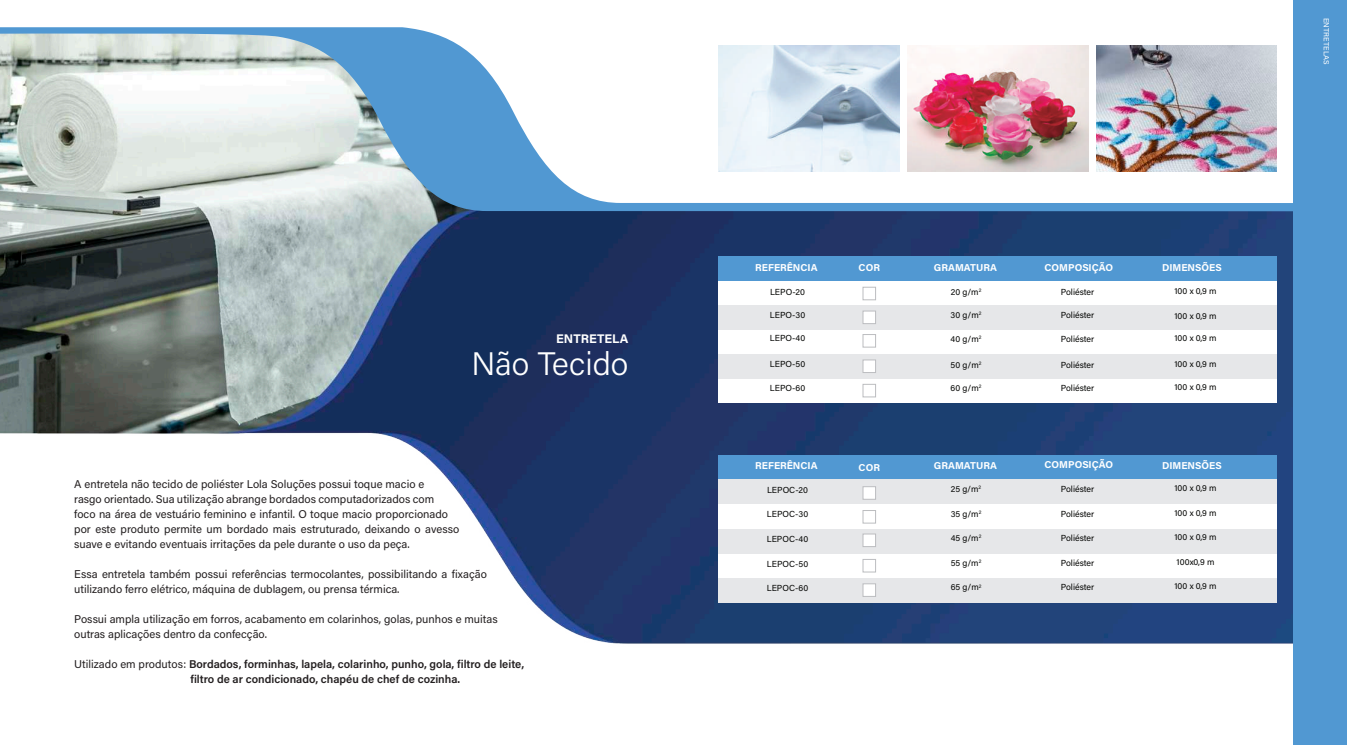
<style>
.page{position:relative;width:1347px;height:745px;background:#fff}
.page>*{position:absolute;margin:0;border:0;box-sizing:border-box;transform-origin:0 0}
.t1{font:300 32.5px "Acumin Pro";color:#fff}
.t2{font:700 12.5px "Acumin Pro";letter-spacing:.005em;color:#fff}
.t3{font:11.25px/15px "Acumin Pro";color:#231f20}
.t4{font:600 11.25px/15px "Acumin Pro";color:#231f20}
.t5{font:700 10px "Acumin Pro";color:#fff}
.t6{font:8.75px "Acumin Pro";color:#040503}
.t7{font:7.5px "Acumin Pro";letter-spacing:.005em;color:#fff}
.s1{font-weight:400}
</style>
<div class="page">
<img style="left:0;top:211px;width:1293px;height:433px">
<svg style="left:0;top:27px;width:1293px;height:184px"></svg>
<div style="left:1293px;top:0;width:53px;height:744px;background:#5198d2"></div>
<div style="left:718px;top:256px;width:558px;height:25px;background:#5198d2"></div>
<div style="left:718px;top:280px;width:558px;height:25px;background:#fff"></div>
<div style="left:718px;top:329px;width:558px;height:25px;background:#fff"></div>
<div style="left:718px;top:378px;width:558px;height:25px;background:#fff"></div>
<div style="left:718px;top:305px;width:558px;height:24px;background:#e6e7e9"></div>
<div style="left:718px;top:353px;width:558px;height:25px;background:#e6e7e9"></div>
<div style="left:718px;top:454px;width:558px;height:25px;background:#5198d2"></div>
<div style="left:718px;top:503px;width:558px;height:25px;background:#fff"></div>
<div style="left:718px;top:553px;width:558px;height:24px;background:#fff"></div>
<div style="left:718px;top:479px;width:558px;height:25px;background:#e6e7e9"></div>
<div style="left:718px;top:528px;width:558px;height:25px;background:#e6e7e9"></div>
<div style="left:718px;top:577px;width:558px;height:25px;background:#e6e7e9"></div>
<div style="left:862px;top:287px;width:14px;height:13px;background:#fff;border:1px solid #bcbdc0"></div>
<div style="left:862px;top:486px;width:14px;height:13px;background:#fff;border:1px solid #bcbdc0"></div>
<div style="left:862px;top:310px;width:14px;height:14px;background:#fff;border:1px solid #bcbdc0"></div>
<div style="left:862px;top:510px;width:14px;height:13px;background:#fff;border:1px solid #bcbdc0"></div>
<div style="left:862px;top:334px;width:14px;height:13px;background:#fff;border:1px solid #bcbdc0"></div>
<div style="left:862px;top:533px;width:14px;height:13px;background:#fff;border:1px solid #bcbdc0"></div>
<div style="left:862px;top:359px;width:14px;height:13px;background:#fff;border:1px solid #bcbdc0"></div>
<div style="left:862px;top:558px;width:14px;height:14px;background:#fff;border:1px solid #bcbdc0"></div>
<div style="left:862px;top:384px;width:14px;height:13px;background:#fff;border:1px solid #bcbdc0"></div>
<div style="left:862px;top:583px;width:14px;height:13px;background:#fff;border:1px solid #bcbdc0"></div>
<img style="left:718px;top:45px;width:181px;height:126px">
<img style="left:907px;top:45px;width:181px;height:126px">
<img style="left:1096px;top:45px;width:180px;height:126px">
<p class="t2" style="left:556px;top:330px;width:74px">ENTRETELA</p>
<h1 class="t1" style="left:471px;top:341px;width:158px">Não Tecido</h1>
<p class="t3" style="left:74px;top:476px;width:387px">A entretela não tecido de poliéster Lola Soluções possui toque macio e<br>rasgo orientado. Sua utilização abrange bordados computadorizados com<br>foco na área de vestuário feminino e infantil. O toque macio proporcionado por este produto permite um bordado mais estruturado, deixando o avesso suave e evitando eventuais irritações da pele durante o uso da peça.</p>
<p class="t3" style="left:74px;top:566px;width:414px">Essa entretela também possui referências termocolantes, possibilitando a fixação utilizando ferro elétrico, máquina de dublagem, ou prensa térmica.</p>
<p class="t3" style="left:74px;top:611px;width:425px">Possui ampla utilização em forros, acabamento em colarinhos, golas, punhos e muitas outras aplicações dentro da confecção.</p>
<p class="t4" style="left:190px;top:656px;width:335px;text-indent:-116px"><span class="s1">Utilizado em produtos:</span> Bordados, forminhas, lapela, colarinho, punho, gola, filtro de leite, filtro de ar condicionado, chapéu de chef de cozinha.</p>
<p class="t5" style="left:755px;top:260px;width:64px">REFERÊNCIA</p>
<p class="t5" style="left:934px;top:260px;width:65px">GRAMATURA</p>
<p class="t5" style="left:1044px;top:260px;width:70px">COMPOSIÇÃO</p>
<p class="t5" style="left:1162px;top:260px;width:61px">DIMENSÕES</p>
<p class="t6" style="left:770px;top:285px;width:36px">LEPO-20</p>
<p class="t6" style="left:770px;top:309px;width:37px">LEPO-30</p>
<p class="t6" style="left:770px;top:332px;width:37px">LEPO-40</p>
<p class="t6" style="left:770px;top:358px;width:37px">LEPO-50</p>
<p class="t6" style="left:770px;top:381px;width:37px">LEPO-60</p>
<p class="t5" style="left:858px;top:261px;width:23px">COR</p>
<p class="t6" style="left:1174px;top:284px;width:44px">100 x 0,9 m</p>
<p class="t6" style="left:1174px;top:309px;width:44px">100 x 0,9 m</p>
<p class="t6" style="left:1174px;top:331px;width:44px">100 x 0,9 m</p>
<p class="t6" style="left:1174px;top:357px;width:44px">100 x 0,9 m</p>
<p class="t6" style="left:1174px;top:380px;width:44px">100 x 0,9 m</p>
<p class="t6" style="left:1060px;top:285px;width:35px">Poliéster</p>
<p class="t6" style="left:1060px;top:309px;width:35px">Poliéster</p>
<p class="t6" style="left:1060px;top:332px;width:35px">Poliéster</p>
<p class="t6" style="left:1060px;top:358px;width:35px">Poliéster</p>
<p class="t6" style="left:1060px;top:381px;width:35px">Poliéster</p>
<p class="t6" style="left:950px;top:285px;width:32px">20 g/m<sup>2</sup></p>
<p class="t6" style="left:950px;top:309px;width:32px">30 g/m<sup>2</sup></p>
<p class="t6" style="left:950px;top:332px;width:32px">40 g/m<sup>2</sup></p>
<p class="t6" style="left:950px;top:358px;width:32px">50 g/m<sup>2</sup></p>
<p class="t6" style="left:950px;top:381px;width:32px">60 g/m<sup>2</sup></p>
<p class="t5" style="left:858px;top:460px;width:23px">COR</p>
<p class="t5" style="left:1044px;top:457px;width:70px">COMPOSIÇÃO</p>
<p class="t5" style="left:755px;top:458px;width:64px">REFERÊNCIA</p>
<p class="t5" style="left:934px;top:458px;width:65px">GRAMATURA</p>
<p class="t5" style="left:1162px;top:458px;width:61px">DIMENSÕES</p>
<p class="t6" style="left:767px;top:483px;width:42px">LEPOC-20</p>
<p class="t6" style="left:767px;top:508px;width:43px">LEPOC-30</p>
<p class="t6" style="left:767px;top:532px;width:43px">LEPOC-40</p>
<p class="t6" style="left:767px;top:557px;width:43px">LEPOC-50</p>
<p class="t6" style="left:767px;top:582px;width:43px">LEPOC-60</p>
<p class="t6" style="left:1174px;top:481px;width:44px">100 x 0,9 m</p>
<p class="t6" style="left:1174px;top:506px;width:44px">100 x 0,9 m</p>
<p class="t6" style="left:1174px;top:530px;width:44px">100 x 0,9 m</p>
<p class="t6" style="left:1176px;top:555px;width:39px">100x0,9 m</p>
<p class="t6" style="left:1174px;top:580px;width:44px">100 x 0,9 m</p>
<p class="t6" style="left:1060px;top:482px;width:35px">Poliéster</p>
<p class="t6" style="left:1060px;top:507px;width:35px">Poliéster</p>
<p class="t6" style="left:1060px;top:531px;width:35px">Poliéster</p>
<p class="t6" style="left:1060px;top:556px;width:35px">Poliéster</p>
<p class="t6" style="left:1060px;top:581px;width:35px">Poliéster</p>
<p class="t6" style="left:950px;top:482px;width:32px">25 g/m<sup>2</sup></p>
<p class="t6" style="left:950px;top:507px;width:32px">35 g/m<sup>2</sup></p>
<p class="t6" style="left:950px;top:531px;width:32px">45 g/m<sup>2</sup></p>
<p class="t6" style="left:950px;top:556px;width:32px">55 g/m<sup>2</sup></p>
<p class="t6" style="left:950px;top:581px;width:32px">65 g/m<sup>2</sup></p>
<p class="t7" style="left:1331px;top:18px;width:48px;rotate:90deg">ENTRETELAS</p>
</div>
